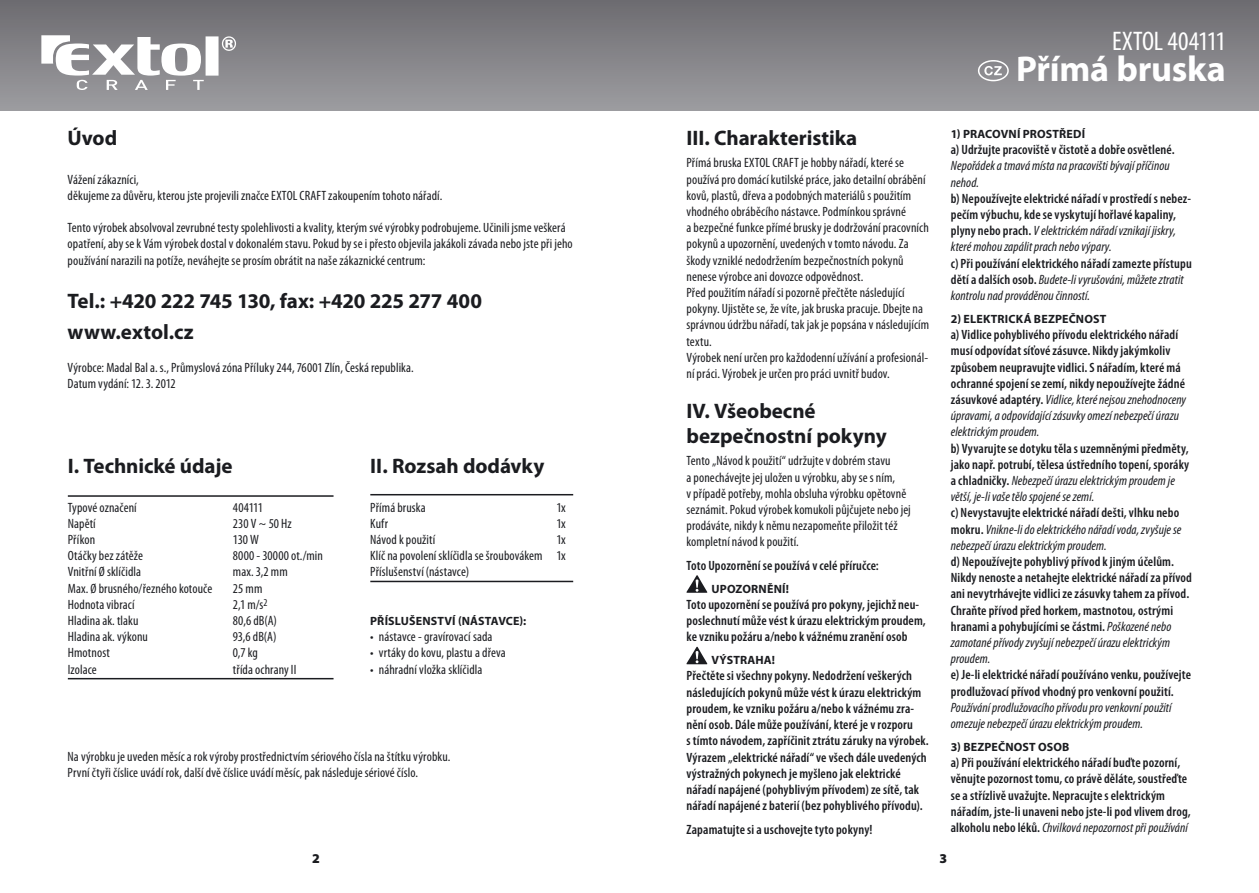
<style>
.page{position:relative;width:1259px;height:893px;background:#fff}
.page>*{position:absolute;margin:0;border:0;box-sizing:border-box;transform-origin:0 0}
.t1{font:700 36px "Myriad Pro";letter-spacing:-.005em;color:#fff}
.t2{font:condensed 27px "Myriad Pro";letter-spacing:-.005em;color:#fff}
.t3{font:700 21px/25.2px "Myriad Pro";letter-spacing:-.005em;color:#1b1c20}
.t4{font:600 condensed 13.5px/16.2px "Myriad Pro";letter-spacing:.01em;color:#1b1c20}
.t5{font:condensed 13.5px/16.2px "Myriad Pro";letter-spacing:.01em;color:#1b1c20}
.t6{font:italic condensed 13.5px/16.2px "Myriad Pro";letter-spacing:.005em;color:#1b1c20}
.t7{font:900 13.5px "Myriad Pro";color:#1b1c20}
.t8{font:700 12px "Myriad Pro";letter-spacing:.02em;color:#1b1c20}
.s1{font-weight:400;font-style:italic}
.s2{font-weight:600;font-style:normal}
</style>
<div class="page">
<div style="left:0;top:0;width:629px;height:111px;background:linear-gradient(to bottom,#6d6b70,#9d9da0)"></div>
<svg style="left:41px;top:35px;width:195px;height:55px"></svg>
<div style="left:629px;top:0;width:630px;height:111px;background:linear-gradient(to bottom,#6d6b70,#9d9da0)"></div>
<svg style="left:686px;top:575px;width:21px;height:18px"></svg>
<svg style="left:686px;top:647px;width:21px;height:17px"></svg>
<svg style="left:978px;top:60px;width:30px;height:21px"></svg>
<hr style="left:370px;top:494px;width:203px;height:1px;background:#1b1c20">
<hr style="left:370px;top:581px;width:203px;height:1px;background:#1b1c20">
<hr style="left:68px;top:495px;width:265px;height:2px;background:#1b1c20">
<hr style="left:68px;top:678px;width:265px;height:1px;background:#1b1c20">
<h3 class="t3" style="left:68px;top:124px;width:51px">Úvod</h3>
<p class="t5" style="left:68px;top:171px;width:376px">Vážení zákazníci,<br>děkujeme za důvěru, kterou jste projevili značce EXTOL CRAFT zakoupením tohoto nářadí.</p>
<p class="t5" style="left:68px;top:219px;width:507px">Tento výrobek absolvoval zevrubné testy spolehlivosti a kvality, kterým své výrobky podrobujeme. Učinili jsme veškerá opatření, aby se k Vám výrobek dostal v dokonalém stavu. Pokud by se i přesto objevila jakákoli závada nebo jste při jeho používání narazili na potíže, neváhejte se prosím obrátit na naše zákaznické centrum:</p>
<h3 class="t3" style="left:68px;top:284px;width:416px;line-height:31.7px">Tel.: +420 222 745 130, fax: +420 225 277 400 www.extol.cz</h3>
<p class="t5" style="left:68px;top:359px;width:348px">Výrobce: Madal Bal a. s., Průmyslová zóna Příluky 244, 76001 Zlín, Česká republika.<br>Datum vydání: 12. 3. 2012</p>
<h3 class="t3" style="left:68px;top:452px;width:166px">I. Technické údaje</h3>
<p class="t5" style="left:68px;top:499px;width:70px">Typové označení</p>
<p class="t5" style="left:233px;top:499px;width:32px">404111</p>
<p class="t5" style="left:68px;top:515px;width:29px">Napětí</p>
<p class="t5" style="left:233px;top:515px;width:60px">230 V ~ 50 Hz</p>
<p class="t5" style="left:68px;top:531px;width:29px">Příkon</p>
<p class="t5" style="left:233px;top:531px;width:28px">130 W</p>
<p class="t5" style="left:68px;top:547px;width:77px">Otáčky bez zátěže</p>
<p class="t5" style="left:233px;top:547px;width:92px">8000 - 30000 ot./min</p>
<p class="t5" style="left:68px;top:564px;width:75px">Vnitřní Ø sklíčidla</p>
<p class="t5" style="left:233px;top:564px;width:56px">max. 3,2 mm</p>
<p class="t5" style="left:68px;top:580px;width:146px">Max. Ø brusného/řezného kotouče</p>
<p class="t5" style="left:233px;top:580px;width:31px">25 mm</p>
<p class="t5" style="left:68px;top:596px;width:68px">Hodnota vibrací</p>
<p class="t5" style="left:233px;top:596px;width:36px">2,1 m/s<sup>2</sup></p>
<p class="t5" style="left:68px;top:612px;width:72px">Hladina ak. tlaku</p>
<p class="t5" style="left:233px;top:612px;width:46px">80,6 dB(A)</p>
<p class="t5" style="left:68px;top:628px;width:82px">Hladina ak. výkonu</p>
<p class="t5" style="left:233px;top:628px;width:45px">93,6 dB(A)</p>
<p class="t5" style="left:68px;top:645px;width:44px">Hmotnost</p>
<p class="t5" style="left:233px;top:645px;width:27px">0,7 kg</p>
<p class="t5" style="left:68px;top:661px;width:30px">Izolace</p>
<p class="t5" style="left:233px;top:661px;width:65px">třída ochrany II</p>
<h3 class="t3" style="left:370px;top:452px;width:176px">II. Rozsah dodávky</h3>
<p class="t5" style="left:370px;top:499px;width:57px">Přímá bruska</p>
<p class="t5" style="left:556px;top:499px;width:11px">1x</p>
<p class="t5" style="left:370px;top:515px;width:19px">Kufr</p>
<p class="t5" style="left:556px;top:515px;width:11px">1x</p>
<p class="t5" style="left:370px;top:531px;width:66px">Návod k použití</p>
<p class="t5" style="left:370px;top:531px;width:197px;text-align:justify;text-indent:186px">1x Klíč na povolení sklíčidla se šroubovákem 1x Příslušenství (nástavce)</p>
<p class="t8" style="left:370px;top:613px;width:116px">Příslušenství (nástavc</p>
<p class="t8" style="left:513px;top:613px;width:15px">e):</p>
<p class="t5" style="left:370px;top:628px;width:124px">• nástavce - gravírovací sada</p>
<p class="t5" style="left:370px;top:645px;width:137px">• vrtáky do kovu, plastu a dřeva</p>
<p class="t5" style="left:370px;top:661px;width:114px">• náhradní vložka sklíčidla</p>
<p class="t5" style="left:68px;top:748px;width:384px">Na výrobku je uveden měsíc a rok výroby prostřednictvím sériového čísla na štítku výrobku.<br>První čtyři číslice uvádí rok, další dvě číslice uvádí měsíc, pak následuje sériové číslo.</p>
<h3 class="t3" style="left:686px;top:124px;width:172px">III. Charakteristika</h3>
<p class="t5" style="left:686px;top:155px;width:244px">Přímá bruska EXTOL CRAFT je hobby nářadí, které se používá pro domácí kutilské práce, jako detailní obrábění kovů, plastů, dřeva a podobných materiálů s použitím vhodného obráběcího nástavce. Podmínkou správné<br>a bezpečné funkce přímé brusky je dodržování pracovních pokynů a upozornění, uvedených v tomto návodu. Za škody vzniklé nedodržením bezpečnostních pokynů nenese výrobce ani dovozce odpovědnost.<br>Před použitím nářadí si pozorně přečtěte následující pokyny. Ujistěte se, že víte, jak bruska pracuje. Dbejte na správnou údržbu nářadí, tak jak je popsána v následujícím textu.<br>Výrobek není určen pro každodenní užívání a profesionál&shy;ní práci. Výrobek je určen pro práci uvnitř budov.</p>
<h3 class="t3" style="left:686px;top:397px;width:202px">IV. Všeobecné bezpečnostní pokyny</h3>
<p class="t5" style="left:686px;top:453px;width:226px">Tento „Návod k použití“ udržujte v dobrém stavu<br>a ponechávejte jej uložen u výrobku, aby se s ním,<br>v případě potřeby, mohla obsluha výrobku opětovně seznámit. Pokud výrobek komukoli půjčujete nebo jej prodáváte, nikdy k němu nezapomeňte přiložit též kompletní návod k použití.</p>
<p class="t4" style="left:686px;top:557px;width:194px">Toto Upozornění se používá vcelé příručce:</p>
<p class="t8" style="left:711px;top:581px;width:79px">Upozornění!</p>
<p class="t4" style="left:686px;top:597px;width:241px">Toto upozornění se používá pro pokyny, jejichž neu&shy;poslechnutí může vést k úrazu elektrickým proudem, ke vzniku požáru a/nebo kvážnému zranění osob</p>
<p class="t8" style="left:711px;top:652px;width:65px">VÝSTRAHA!</p>
<p class="t4" style="left:686px;top:668px;width:244px">Přečtěte si všechny pokyny. Nedodržení veškerých následujících pokynů může vést k úrazu elektrickým proudem, ke vzniku požáru a/nebo kvážnému zra&shy;nění osob. Dále může používání, které je vrozporu<br>s tímto návodem, zapříčinit ztrátu záruky na výrobek.<br>Výrazem „elektrické nářadí“ ve všech dále uvedených výstražných pokynech je myšleno jak elektrické nářadí napájené (pohyblivým přívodem) ze sítě, tak nářadí napájené z baterií (bez pohyblivého přívodu).</p>
<p class="t4" style="left:686px;top:821px;width:187px">Zapamatujte si a uschovejte tyto pokyny!</p>
<h2 class="t2" style="left:1112px;top:25px;width:115px">EXTOL 404111</h2>
<h1 class="t1" style="left:1016px;top:46px;width:211px">Přímá bruska</h1>
<p class="t8" style="left:951px;top:126px;width:136px">1) Pracovní prostředí</p>
<p class="t4" style="left:951px;top:142px;width:225px">a) Udržujte pracoviště včistotě a dobře osvětlené.</p>
<p class="t6" style="left:951px;top:158px;width:220px">Nepořádek a tmavá místa na pracovišti bývají příčinou nehod.</p>
<p class="t4" style="left:951px;top:191px;width:242px">b) Nepoužívejte elektrické nářadí v prostředí s nebez&shy;pečím výbuchu, kde se vyskytují hořlavé kapaliny, plyny nebo prach. <span class="s1">V elektrickém nářadí vznikají jiskry, které mohou zapálit prach nebo výpary.</span></p>
<p class="t4" style="left:951px;top:255px;width:242px">c) Při používání elektrického nářadí zamezte přístupu dětí a dalších osob. <span class="s1">Budete-li vyrušováni, můžete ztratit kontrolu nad prováděnou činností.</span></p>
<p class="t8" style="left:951px;top:311px;width:150px">2) Elektrická bezpečnost</p>
<p class="t4" style="left:951px;top:327px;width:237px">a) Vidlice pohyblivého přívodu elektrického nářadí musí odpovídat síťové zásuvce. Nikdy jakýmkoliv způsobem neupravujte vidlici. S nářadím, které má ochranné spojení se zemí, nikdy nepoužívejte žádné zásuvkové adaptéry. <span class="s1">Vidlice, které nejsou znehodnoceny úpravami, a odpovídající zásuvky omezí nebezpečí úrazu elektrickým proudem.</span></p>
<p class="t4" style="left:951px;top:440px;width:240px">b) Vyvarujte se dotyku těla s uzemněnými předměty, jako např. potrubí, tělesa ústředního topení, sporáky achladničky. <span class="s1">Nebezpečí úrazu elektrickým proudem je větší, je-li vaše tělo spojené se zemí.</span></p>
<p class="t6" style="left:951px;top:505px;width:232px"><span class="s2">c) Nevystavujte elektrické nářadí dešti, vlhku nebo mokru.</span> Vnikne-li do elektrického nářadí voda, zvyšuje se nebezpečí úrazu elektrickým proudem.</p>
<p class="t4" style="left:951px;top:554px;width:243px">d) Nepoužívejte pohyblivý přívod kjiným účelům.<br>Nikdy nenoste a netahejte elektrické nářadí za přívod ani nevytrhávejte vidlici ze zásuvky tahem za přívod.<br>Chraňte přívod před horkem, mastnotou, ostrými hranami a pohybujícími se částmi. <span class="s1">Poškozené nebo zamotané přívody zvyšují nebezpečí úrazu elektrickým proudem.</span></p>
<p class="t4" style="left:951px;top:667px;width:242px">e) Je-li elektrické nářadí používáno venku, používejte prodlužovací přívod vhodný pro venkovní použití.</p>
<p class="t6" style="left:951px;top:699px;width:222px">Používání prodlužovacího přívodu pro venkovní použití omezuje nebezpečí úrazu elektrickým proudem.</p>
<p class="t8" style="left:951px;top:739px;width:120px">3) Bezpečnost osob</p>
<p class="t4" style="left:951px;top:755px;width:241px">a) Při používání elektrického nářadí buďte pozorní, věnujte pozornost tomu, co právě děláte, soustřeďte se astřízlivě uvažujte. Nepracujte selektrickým nářadím, jste-li unaveni nebo jste-li pod vlivem drog, alkoholu nebo léků. <span class="s1">Chvilková nepozornost při používání</span></p>
<p class="t7" style="left:312px;top:851px;width:9px">2</p>
<p class="t7" style="left:939px;top:851px;width:9px">3</p>
</div>
